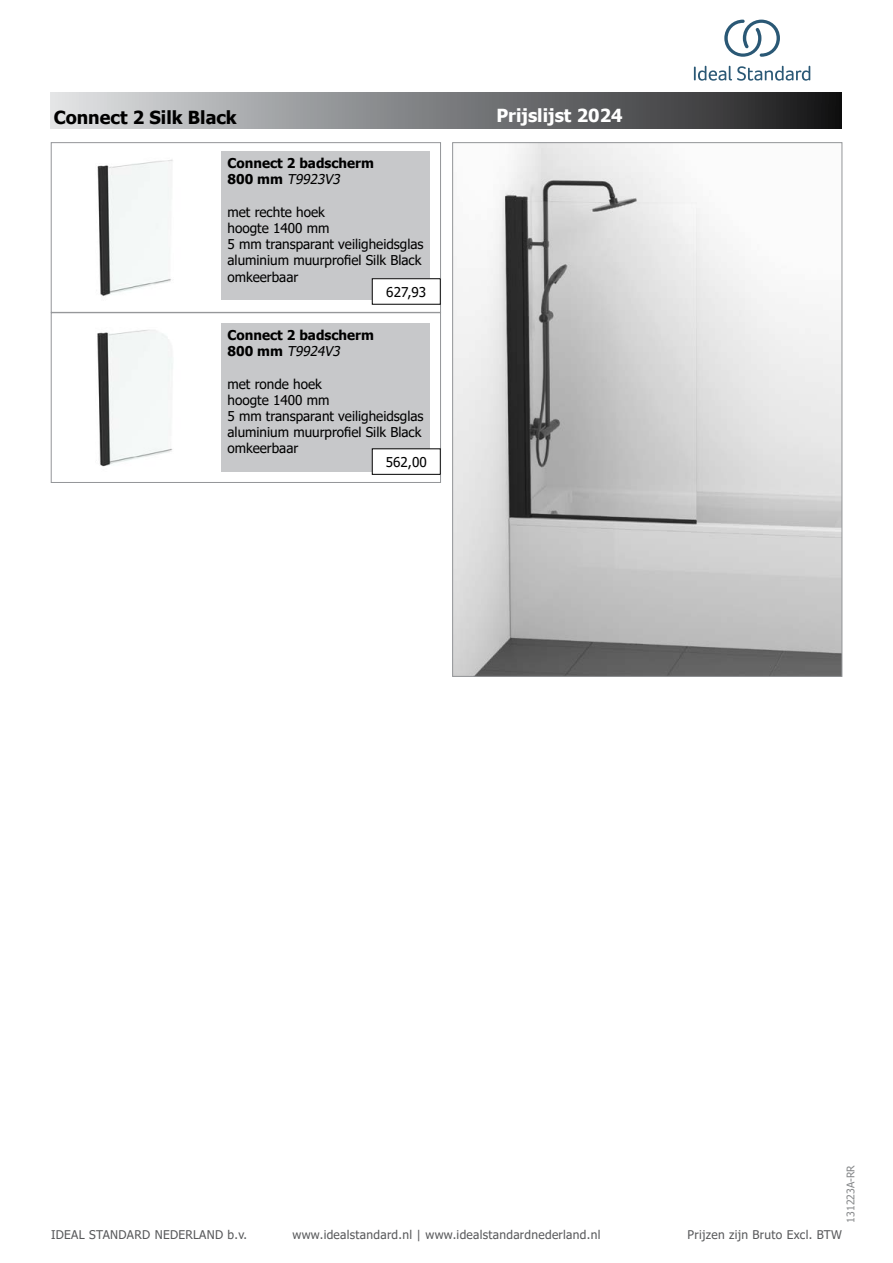
<style>
.page{position:relative;width:893px;height:1263px;background:#fff}
.page>*{position:absolute;margin:0;border:0;box-sizing:border-box;transform-origin:0 0}
.t1{font:700 18px "Tahoma";color:#000}
.t2{font:700 18px "Tahoma";color:#fff}
.t3{font:13.5px/16.2px "Tahoma";color:#000}
.t4{font:700 13.5px/16.2px "Tahoma";color:#000}
.t5{font:12px "Tahoma";letter-spacing:.025em;color:#58595b}
.t6{font:10.5px "Tahoma";color:#86888a}
.s1{font-weight:400;font-style:italic}
</style>
<div class="page">
<div style="left:51px;top:92px;width:791px;height:37px;background:linear-gradient(to right,#dee1e3,#1a1a1b)"></div>
<div style="left:51px;top:142px;width:390px;height:171px;border:1px solid #939598"></div>
<div style="left:51px;top:313px;width:390px;height:170px;border:1px solid #939598"></div>
<img style="left:97px;top:329px;width:76px;height:138px">
<div style="left:221px;top:323px;width:209px;height:149px;background:#c7c8ca"></div>
<img style="left:97px;top:159px;width:76px;height:137px">
<div style="left:221px;top:151px;width:209px;height:149px;background:#c7c8ca"></div>
<img style="left:454px;top:144px;width:386px;height:530px">
<div style="left:372px;top:279px;width:68px;height:25px;background:#fff"></div>
<div style="left:372px;top:449px;width:68px;height:25px;background:#fff"></div>
<svg style="left:694px;top:66px;width:116px;height:15px"></svg>
<svg style="left:724px;top:20px;width:56px;height:37px"></svg>
<h1 class="t1" style="left:54px;top:105px;width:185px">Connect 2 Silk Black</h1>
<p class="t4" style="left:227px;top:156px;width:148px">Connect 2 badscherm<br>8 0 0 m m <span class="s1">T9923V3</span></p>
<p class="t3" style="left:227px;top:204px;width:198px">met rechte hoek<br>hoogte 1400 mm<br>5 mm transparant veiligheidsglas aluminium muurprofiel Silk Black omkeerbaar</p>
<p class="t3" style="left:386px;top:284px;width:41px">627,93</p>
<p class="t4" style="left:227px;top:327px;width:148px">Connect 2 badscherm<br>8 0 0 m m <span class="s1">T9924V3</span></p>
<p class="t3" style="left:227px;top:376px;width:198px">met ronde hoek<br>hoogte 1400 mm<br>5 mm transparant veiligheidsglas aluminium muurprofiel Silk Black omkeerbaar</p>
<p class="t3" style="left:386px;top:454px;width:42px">562,00</p>
<h1 class="t2" style="left:496px;top:103px;width:128px">Prijslijst 2024</h1>
<p class="t5" style="left:51px;top:1227px;width:198px">IDEAL STANDARD NEDERLAND b.v.</p>
<p class="t5" style="left:292px;top:1227px;width:309px">www.idealstandard.nl | www.idealstandardnederland.nl</p>
<p class="t6" style="left:844px;top:1222px;width:59px;rotate:-90deg">131223A-RR</p>
<p class="t5" style="left:688px;top:1227px;width:156px">Prijzen zijn Bruto Excl. BTW</p>
</div>
